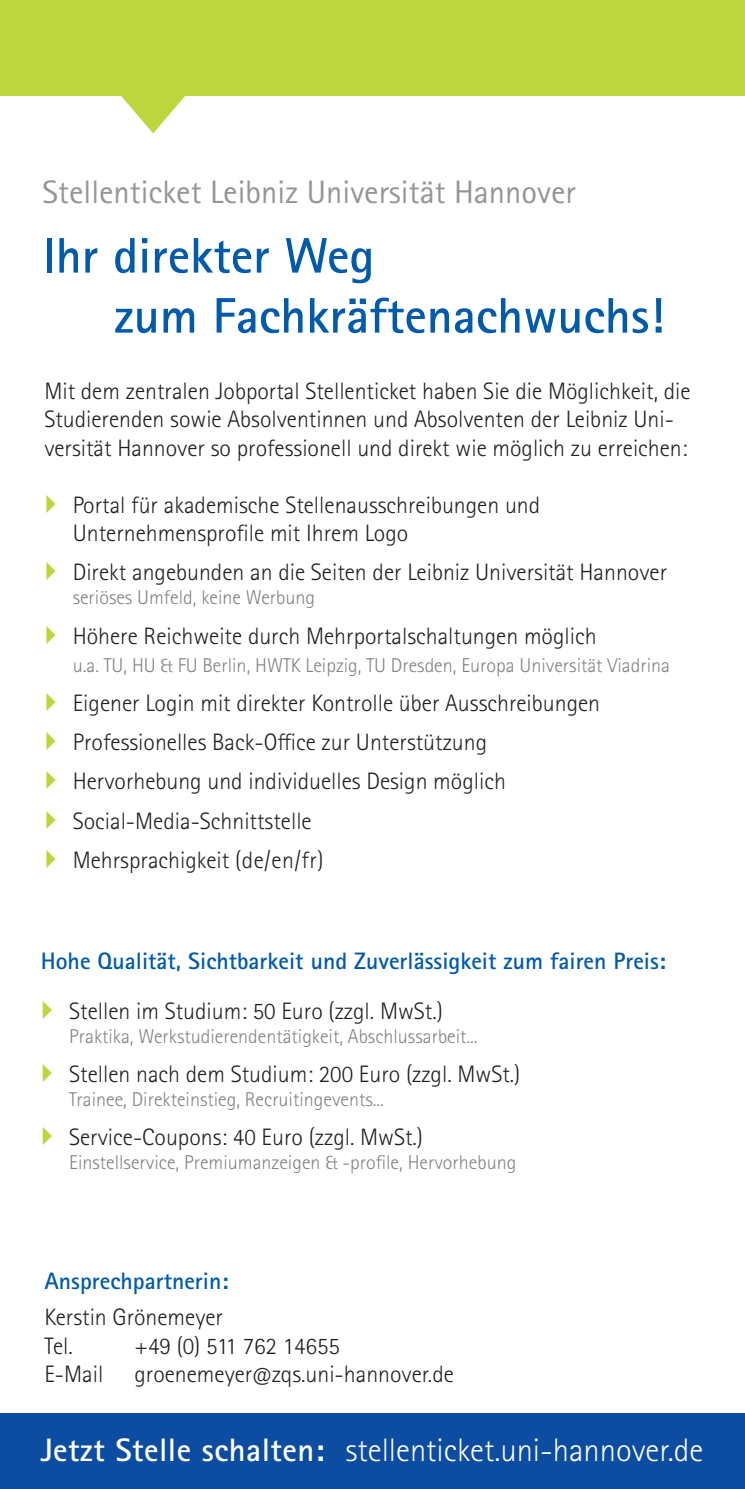
<style>
.page{position:relative;width:745px;height:1489px;background:#fff}
.page>*{position:absolute;margin:0;border:0;box-sizing:border-box;transform-origin:0 0}
.t1{font:700 50px/60px "Rotis Sans Serif Std";color:#015aaa}
.t2{font:300 32.5px "Rotis Sans Serif Std";color:#fff}
.t3{font:32.5px "Rotis Sans Serif Std";color:#939598}
.t4{font:300 23.75px/28.5px "Rotis Sans Serif Std";color:#231f20}
.t5{font:700 23.75px "Rotis Sans Serif Std";color:#015aaa}
.t6{font:300 20px "Rotis Sans Serif Std";color:#808285}
.s1{font-weight:700}
</style>
<div class="page">
<svg style="left:0;top:0;width:744px;height:133px;fill:#bdd63e"></svg>
<div style="left:0;top:1412px;width:744px;height:76px;background:#0d4da1"></div>
<h2 class="t3" style="left:43px;top:173px;width:534px">Stellenticket Leibniz Universität Hannover</h2>
<h1 class="t1" style="left:114px;top:225px;width:551px;text-indent:-72px">Ihr direkter Weg<br>zum Fachkräftenachwuchs!</h1>
<p class="t4" style="left:44px;top:377px;width:647px">Mit dem zentralen Jobportal Stellenticket haben Sie die Möglichkeit, die<br>Studierenden sowie Absolventinnen und Absolventen der Leibniz Uni&shy;versität Hannover so professionell und direkt wie möglich zu erreichen:</p>
<p class="t4" style="left:73px;top:491px;width:468px">Portal für akademische Stellenausschreibungen und<br>Unternehmensprofile mit Ihrem Logo</p>
<p class="t4" style="left:73px;top:558px;width:595px">Direkt angebunden an die Seiten der Leibniz Universität Hannover</p>
<p class="t6" style="left:73px;top:586px;width:244px">seriöses Umfeld, keine Werbung</p>
<p class="t4" style="left:73px;top:621px;width:525px">Höhere Reichweite durch Mehrportalschaltungen möglich</p>
<p class="t6" style="left:73px;top:653px;width:598px">u.a. TU, HU &amp; FU Berlin, HWTK Leipzig, TU Dresden, Europa Universität Viadrina</p>
<p class="t4" style="left:73px;top:684px;width:528px;line-height:39.2px">Eigener Login mit direkter Kontrolle über Ausschreibungen Professionelles Back-Office zur Unterstützung Hervorhebung und individuelles Design möglich Social-Media-Schnittstelle<br>Mehrsprachigkeit (de/en/fr)</p>
<p class="t5" style="left:41px;top:946px;width:626px">Hohe Qualität, Sichtbarkeit und Zuverlässigkeit zum fairen Preis:</p>
<p class="t4" style="left:69px;top:997px;width:375px">Stellen im Studium: 50 Euro (zzgl. MwSt.)</p>
<p class="t6" style="left:69px;top:1024px;width:409px">Praktika, Werkstudierendentätigkeit, Abschlussarbeit...</p>
<p class="t4" style="left:69px;top:1060px;width:452px">Stellen nach dem Studium: 200 Euro (zzgl. MwSt.)</p>
<p class="t6" style="left:69px;top:1087px;width:316px">Trainee, Direkteinstieg, Recruitingevents...</p>
<p class="t4" style="left:69px;top:1123px;width:355px">Service-Coupons: 40 Euro (zzgl. MwSt.)</p>
<p class="t6" style="left:69px;top:1150px;width:448px">Einstellservice, Premiumanzeigen &amp; -profile, Hervorhebung</p>
<p class="t5" style="left:44px;top:1266px;width:185px">Ansprechpartnerin:</p>
<p class="t4" style="left:44px;top:1302px;width:180px">Kerstin Grönemeyer<br>Tel.</p>
<p class="t4" style="left:134px;top:1331px;width:207px">+49 (0) 511 762 14655</p>
<p class="t4" style="left:44px;top:1359px;width:60px">E-Mail</p>
<p class="t4" style="left:134px;top:1359px;width:321px">groenemeyer@zqs.uni-hannover.de</p>
<h2 class="t2" style="left:41px;top:1430px;width:663px"><span class="s1">Jetzt Stelle schalten:</span> stellenticket.uni-hannover.de</h2>
</div>
